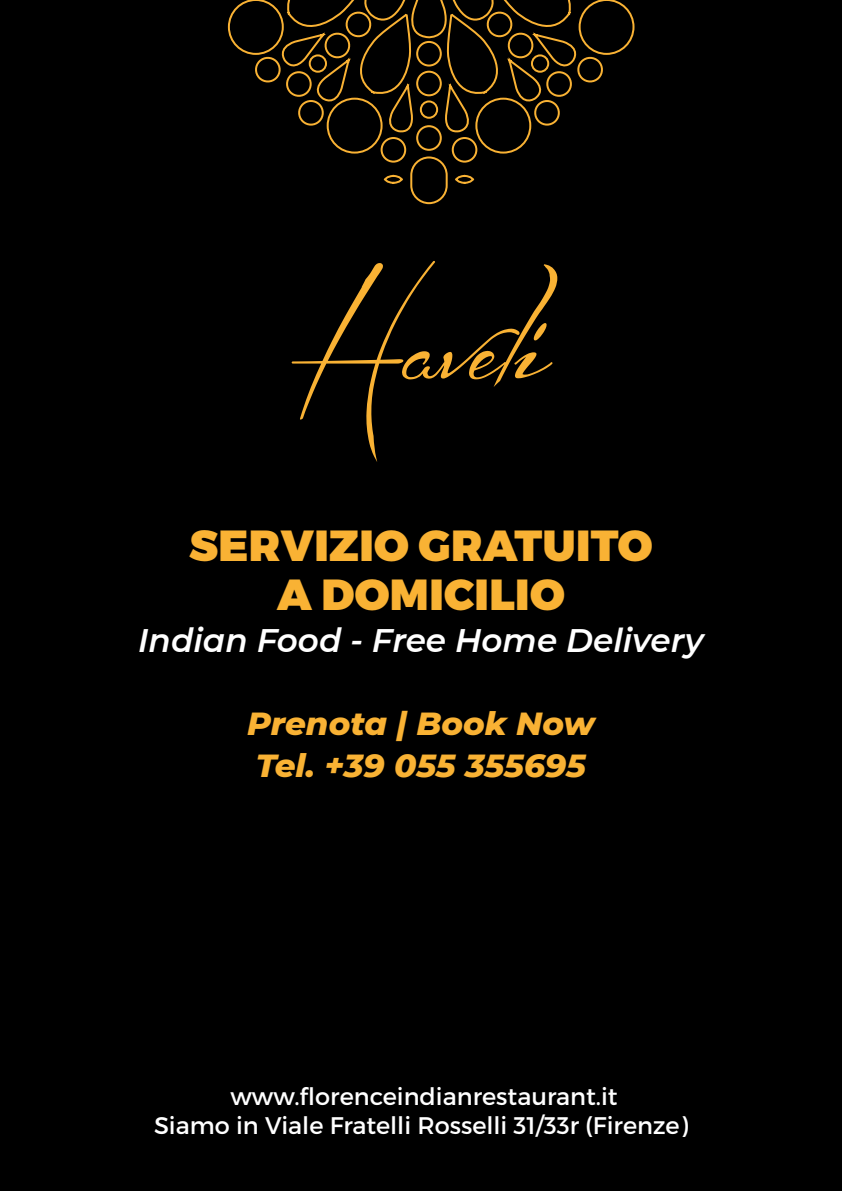
<style>
.page{position:relative;width:842px;height:1191px;background:#000}
.page>*{position:absolute;margin:0;border:0;box-sizing:border-box;transform-origin:0 0}
.t1{font:900 43.4px/48.6px "Montserrat";letter-spacing:.01em;color:#f9b234;text-align:center}
.t2{font:italic 800 32.6px/41.8px "Montserrat";color:#f9b234}
.t3{font:italic 600 32.6px "Montserrat";color:#fff}
.t4{font:24px/28.8px "Montserrat";color:#fff;text-align:center}
</style>
<div class="page">
<svg style="left:292px;top:261px;width:265px;height:201px"></svg>
<svg style="left:227px;top:0;width:408px;height:205px"></svg>
<h1 class="t1" style="left:189px;top:523px;width:465px">SERVIZIO GRATUITO<br>A DOMICILIO</h1>
<h2 class="t3" style="left:138px;top:617px;width:567px">Indian Food - Free Home Delivery</h2>
<h2 class="t2" style="left:247px;top:701px;width:349px">Prenota | Book Now<br>Tel. +39 055 355695</h2>
<p class="t4" style="left:154px;top:1082px;width:535px">www.florenceindianrestaurant.it<br>Siamo in Viale Fratelli Rosselli 31/33r (Firenze)</p>
</div>
